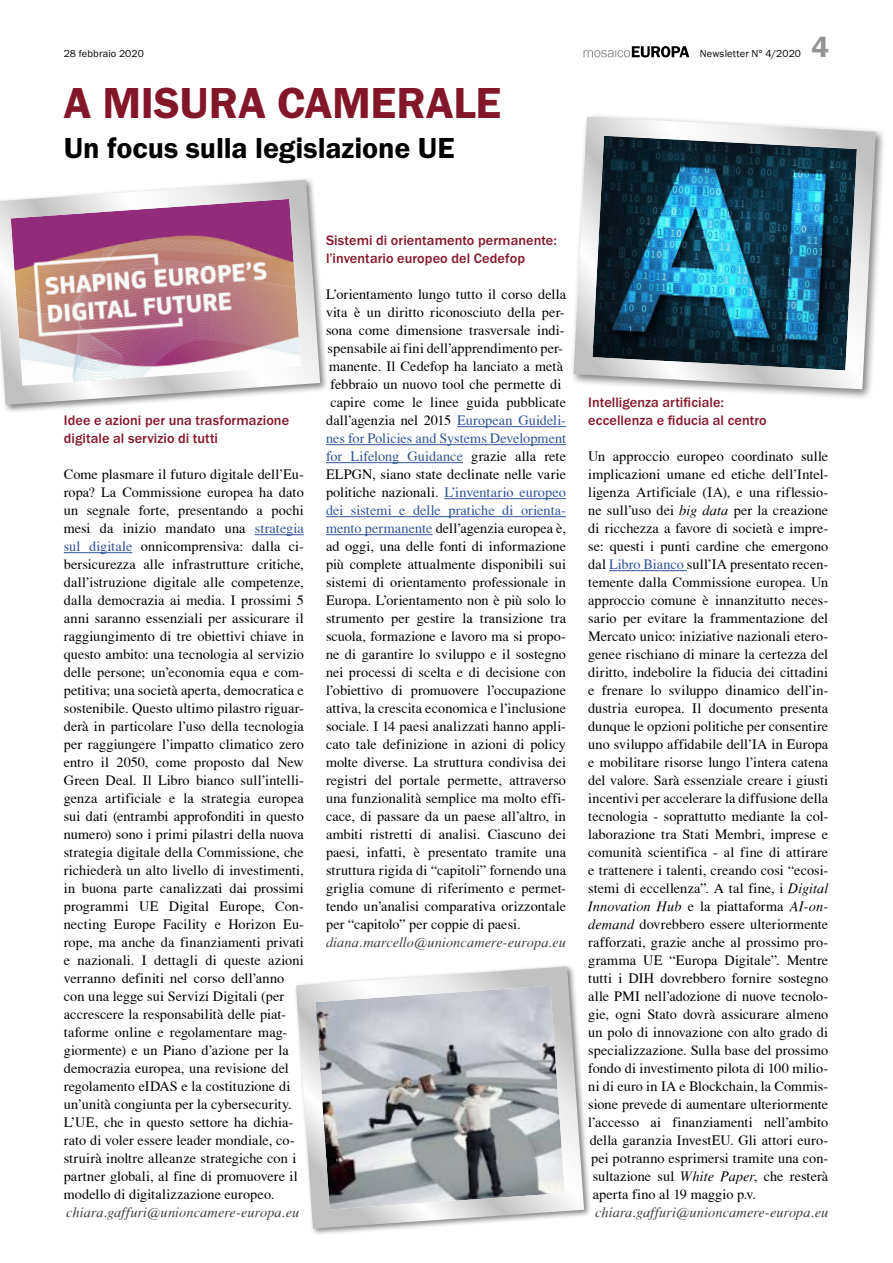
<style>
.page{position:relative;width:893px;height:1263px;background:#fff}
.page>*{position:absolute;margin:0;border:0;box-sizing:border-box;transform-origin:0 0}
.t1{font:600 45px "Franklin Gothic Itc T";letter-spacing:-.005em;color:#84162a}
.t2{font:600 30px "Franklin Gothic Itc T";letter-spacing:-.005em;color:#000}
.t3{font:600 30px "Franklin Gothic Itc T";color:#939393}
.t4{font:14.25px/18px "T Acc LAD";letter-spacing:.005em;color:#000;text-align:justify}
.t5{font:500 14.25px/18px "Franklin Gothic Itc T";letter-spacing:.005em;color:#84162a}
.t6{font:14.25px "T Acc LAD Italic";letter-spacing:.01em;color:#393939}
.t7{font:14.25px "T Acc LAD";color:#2f5496}
.t8{font:14.25px "T Acc LAD Italic";letter-spacing:.005em;color:#000}
.t9{font:10.5px "Franklin Gothic Itc T";letter-spacing:.01em;color:#000}
.s1{color:#2f5496}
.s2{color:#000}
.s3{font-family:"T Acc LAD Italic"}
.s4{font-family:"T Acc LAD"}
</style>
<div class="page">
<svg style="left:583px;top:46px;width:106px;height:11px"></svg>
<hr style="left:609px;top:570px;width:78px;height:1px;background:#2f5496">
<hr style="left:457px;top:426px;width:109px;height:1px;background:#2f5496">
<hr style="left:326px;top:444px;width:240px;height:1px;background:#2f5496">
<hr style="left:326px;top:462px;width:137px;height:1px;background:#2f5496">
<hr style="left:444px;top:498px;width:122px;height:1px;background:#2f5496">
<hr style="left:326px;top:516px;width:240px;height:1px;background:#2f5496">
<hr style="left:326px;top:534px;width:107px;height:1px;background:#2f5496">
<hr style="left:255px;top:534px;width:49px;height:1px;background:#2f5496">
<hr style="left:64px;top:552px;width:68px;height:1px;background:#2f5496">
<svg style="left:572px;top:115px;width:312px;height:283px"></svg>
<svg style="left:295px;top:965px;width:295px;height:269px"></svg>
<svg style="left:0;top:179px;width:327px;height:233px"></svg>
<p class="t9" style="left:64px;top:48px;width:82px">28 febbraio 2020</p>
<p class="t9" style="left:700px;top:48px;width:103px">Newsletter N° 4/2020</p>
<h1 class="t1" style="left:64px;top:77px;width:439px">A MISURA CAMERALE</h1>
<h2 class="t2" style="left:64px;top:131px;width:392px">Un focus sulla legislazione UE</h2>
<h2 class="t3" style="left:812px;top:30px;width:19px">4</h2>
<p class="t5" style="left:64px;top:411px;width:227px">Idee e azioni per una trasformazione digitale al servizio di tutti</p>
<p class="t4" style="left:64px;top:465px;width:242px;text-align:left">Come plasmare il futuro digitale dell’Eu&shy;ropa? La Commissione europea ha dato un segnale forte, presentando a pochi mesi da inizio mandato una <span class="s1">strategia sul digitale</span> onnicomprensiva: dalla ci&shy;bersicurezza alle infrastrutture critiche, dall’istruzione digitale alle competenze, dalla democrazia ai media. I prossimi 5 anni saranno essenziali per assicurare il raggiungimento di tre obiettivi chiave in questo ambito: una tecnologia al servizio delle persone; un’economia equa e com&shy;petitiva; una società aperta, democratica e sostenibile. Questo ultimo pilastro riguar&shy;derà in particolare l’uso della tecnologia per raggiungere l’impatto climatico zero entro il 2050, come proposto dal New Green Deal. Il Libro bianco sull’intelli&shy;genza artificiale e la strategia europea sui dati (entrambi approfonditi in questo numero) sono i primi pilastri della nuova strategia digitale della Commissione, che richiederà un alto livello di investimenti, in buona parte canalizzati dai prossimi programmi UE Digital Europe, Con&shy;necting Europe Facility e Horizon Eu&shy;rope, ma anche da finanziamenti privati e nazionali. I dettagli di queste azioni verranno definiti nel corso dell’anno con una legge sui Servizi Digitali (per accrescere la responsabilità delle piat&shy;taforme online e regolamentare mag&shy;giormente) e un Piano d’azione per la democrazia europea, una revisione del regolamento eIDAS e la costituzione di un’unità congiunta per la cybersecurity.<br>L’UE, che in questo settore ha dichia&shy;rato di voler essere leader mondiale, co&shy;struirà inoltre alleanze strategiche con i partner globali, al fine di promuovere il modello di digitalizzazione europeo.</p>
<p class="t6" style="left:66px;top:1204px;width:235px">chiara.gaffuri@unioncamere-europa.eu</p>
<p class="t5" style="left:326px;top:231px;width:232px">Sistemi di orientamento permanente: l’inventario europeo del Cedefop</p>
<p class="t4" style="left:326px;top:285px;width:241px">L’orientamento lungo tutto il corso della</p>
<p class="t4" style="left:326px;top:303px;width:240px">vita è un diritto riconosciuto della per-</p>
<p class="t4" style="left:326px;top:321px;width:240px">sona come dimensione trasversale indi-</p>
<p class="t4" style="left:327px;top:339px;width:237px">spensabile ai fini dell’apprendimento per-</p>
<p class="t4" style="left:329px;top:357px;width:235px">manente. Il Cedefop ha lanciato a metà</p>
<p class="t4" style="left:330px;top:375px;width:232px">febbraio un nuovo tool che permette di</p>
<p class="t4" style="left:330px;top:393px;width:237px">capire come le linee guida pubblicate</p>
<p class="t4" style="left:326px;top:411px;width:241px">dall’agenzia nel 2015 <span class="s1">European Guideli-</span></p>
<p class="t7" style="left:326px;top:430px;width:242px">nes for Policies and Systems Development</p>
<p class="t7" style="left:326px;top:448px;width:242px">for Lifelong Guidance <span class="s2">grazie alla rete</span></p>
<p class="t4" style="left:326px;top:465px;width:242px">ELPGN, siano state declinate nelle varie</p>
<p class="t4" style="left:326px;top:483px;width:242px">politiche nazionali. <span class="s1">L’inventario europeo</span></p>
<p class="t7" style="left:326px;top:502px;width:241px">dei sistemi e delle pratiche di orienta-</p>
<p class="t4" style="left:326px;top:519px;width:242px"><span class="s1">mento permanente</span> dell’agenzia europea è,</p>
<p class="t4" style="left:326px;top:537px;width:242px">ad oggi, una delle fonti di informazione</p>
<p class="t4" style="left:326px;top:555px;width:241px">più complete attualmente disponibili sui</p>
<p class="t4" style="left:326px;top:573px;width:241px">sistemi di orientamento professionale in</p>
<p class="t4" style="left:326px;top:591px;width:242px">Europa. L’orientamento non è più solo lo</p>
<p class="t4" style="left:326px;top:609px;width:241px">strumento per gestire la transizione tra</p>
<p class="t4" style="left:326px;top:627px;width:241px">scuola, formazione e lavoro ma si propo-</p>
<p class="t4" style="left:326px;top:645px;width:242px">ne di garantire lo sviluppo e il sostegno</p>
<p class="t4" style="left:326px;top:663px;width:241px">nei processi di scelta e di decisione con</p>
<p class="t4" style="left:326px;top:681px;width:241px">l’obiettivo di promuovere l’occupazione</p>
<p class="t4" style="left:326px;top:699px;width:241px">attiva, la crescita economica e l’inclusione</p>
<p class="t4" style="left:326px;top:717px;width:241px">sociale. I 14 paesi analizzati hanno appli-</p>
<p class="t4" style="left:326px;top:735px;width:242px">cato tale definizione in azioni di policy</p>
<p class="t4" style="left:326px;top:753px;width:242px">molte diverse. La struttura condivisa dei</p>
<p class="t4" style="left:326px;top:771px;width:241px">registri del portale permette, attraverso</p>
<p class="t4" style="left:326px;top:789px;width:241px">una funzionalità semplice ma molto effi-</p>
<p class="t4" style="left:326px;top:807px;width:241px">cace, di passare da un paese all’altro, in</p>
<p class="t4" style="left:326px;top:825px;width:241px">ambiti ristretti di analisi. Ciascuno dei</p>
<p class="t4" style="left:326px;top:843px;width:241px">paesi, infatti, è presentato tramite una</p>
<p class="t4" style="left:326px;top:861px;width:242px">struttura rigida di “capitoli” fornendo una</p>
<p class="t4" style="left:326px;top:879px;width:241px">griglia comune di riferimento e permet-</p>
<p class="t4" style="left:326px;top:897px;width:241px">tendo un’analisi comparativa orizzontale</p>
<p class="t4" style="left:326px;top:915px;width:196px">per “capitolo” per coppie di paesi.</p>
<p class="t6" style="left:326px;top:934px;width:241px">diana.marcello@unioncamere-europa.eu</p>
<p class="t5" style="left:588px;top:393px;width:180px">Intelligenza artificiale: eccellenza e fiducia al centro</p>
<p class="t4" style="left:588px;top:447px;width:242px">Un approccio europeo coordinato sulle implicazioni umane ed etiche dell’Intel&shy;ligenza Artificiale (IA), e una riflessio&shy;ne sull’uso dei <span class="s3">big data</span> per la creazione di ricchezza a favore di società e impre&shy;se: questi i punti cardine che emergono dal <span class="s1">Libro Bianco</span> sull’IA presentato recen&shy;temente dalla Commissione europea. Un approccio comune è innanzitutto neces&shy;sario per evitare la frammentazione del Mercato unico: iniziative nazionali etero&shy;genee rischiano di minare la certezza del diritto, indebolire la fiducia dei cittadini e frenare lo sviluppo dinamico dell’in&shy;dustria europea. Il documento presenta dunque le opzioni politiche per consentire uno sviluppo affidabile dell’IA in Europa e mobilitare risorse lungo l’intera catena del valore. Sarà essenziale creare i giusti incentivi per accelerare la diffusione della tecnologia - soprattutto mediante la col&shy;laborazione tra Stati Membri, imprese e comunità scientifica - al fine di attirare e trattenere i talenti, creando cosi “ecosi&shy;stemi di eccellenza”. A tal fine, i <span class="s3">Digital</span></p>
<p class="t8" style="left:588px;top:898px;width:241px">Innovation Hub <span class="s4">e la piattaforma</span> AI-on-</p>
<p class="t4" style="left:588px;top:915px;width:241px"><span class="s3">demand</span> dovrebbero essere ulteriormente</p>
<p class="t4" style="left:588px;top:933px;width:241px">rafforzati, grazie anche al prossimo pro-</p>
<p class="t4" style="left:588px;top:951px;width:241px">gramma UE “Europa Digitale”. Mentre</p>
<p class="t4" style="left:588px;top:969px;width:241px">tutti i DIH dovrebbero fornire sostegno</p>
<p class="t4" style="left:588px;top:987px;width:241px">alle PMI nell’adozione di nuove tecnolo-</p>
<p class="t4" style="left:588px;top:1005px;width:242px">gie, ogni Stato dovrà assicurare almeno</p>
<p class="t4" style="left:588px;top:1023px;width:242px">un polo di innovazione con alto grado di</p>
<p class="t4" style="left:588px;top:1041px;width:242px">specializzazione. Sulla base del prossimo</p>
<p class="t4" style="left:588px;top:1059px;width:241px">fondo di investimento pilota di 100 milio-</p>
<p class="t4" style="left:588px;top:1077px;width:241px">ni di euro in IA e Blockchain, la Commis-</p>
<p class="t4" style="left:588px;top:1095px;width:242px">sione prevede di aumentare ulteriormente</p>
<p class="t4" style="left:588px;top:1113px;width:241px">l’accesso ai finanziamenti nell’ambito</p>
<p class="t4" style="left:590px;top:1131px;width:240px">della garanzia InvestEU. Gli attori euro-</p>
<p class="t4" style="left:591px;top:1149px;width:239px">pei potranno esprimersi tramite una con-</p>
<p class="t4" style="left:593px;top:1167px;width:237px">sultazione sul <span class="s3">White Paper</span>, che resterà</p>
<p class="t4" style="left:593px;top:1185px;width:165px">aperta fino al 19 maggio p.v.</p>
<p class="t6" style="left:595px;top:1204px;width:235px">chiara.gaffuri@unioncamere-europa.eu</p>
</div>
